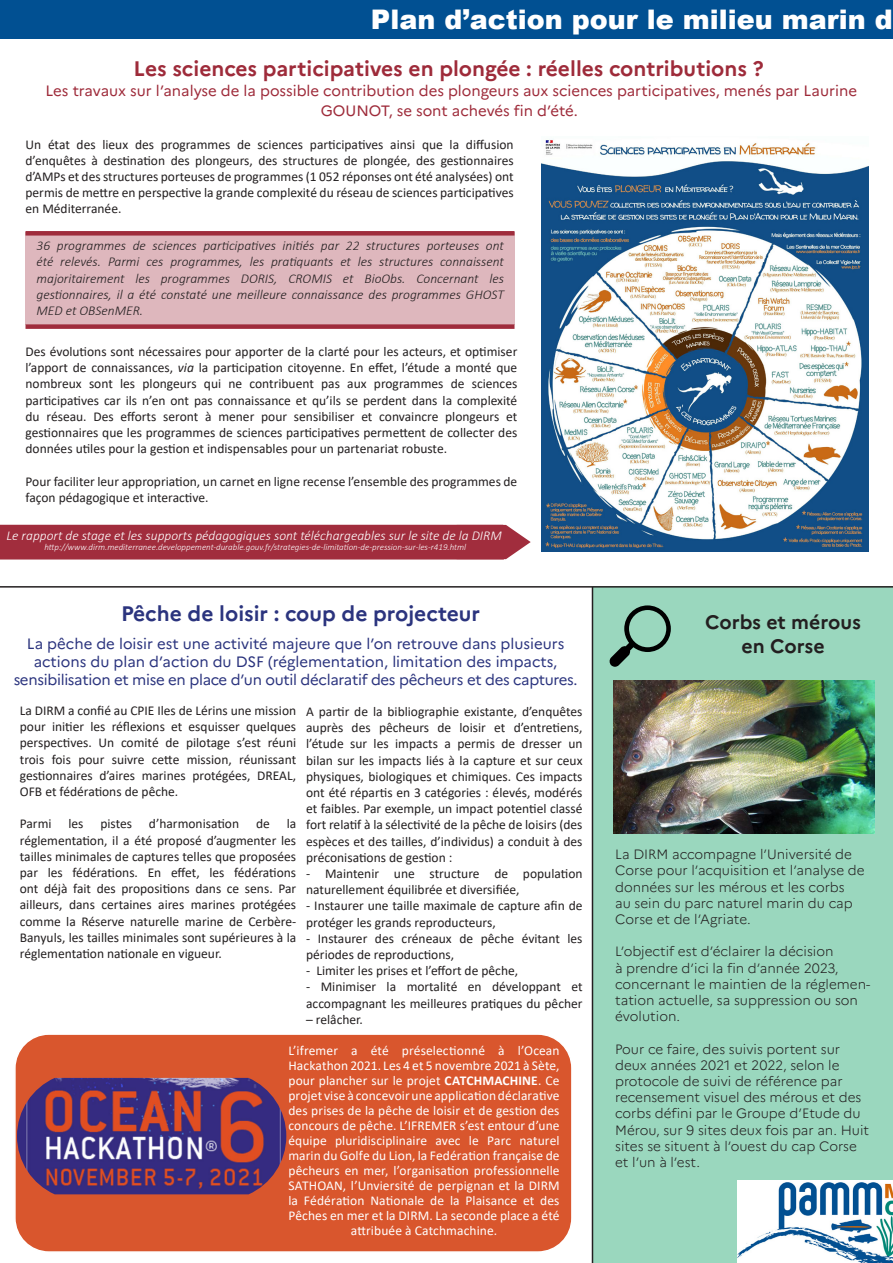
<style>
.page{position:relative;width:893px;height:1263px;background:#fff}
.page>*{position:absolute;margin:0;border:0;box-sizing:border-box;transform-origin:0 0}
.t1{font:900 27px "Arial";color:#fff}
.t2{font:700 21px "Marianne";color:#9e2b3a}
.t3{font:700 21px "Marianne";color:#2b347e}
.t4{font:700 19.5px/23.4px "Marianne";color:#231f20;text-align:center}
.t5{font:15px/18px "Marianne";color:#2b347e;text-align:center}
.t6{font:15px/19.5px "Marianne";color:#9e2b3a;text-align:center}
.t7{font:13.5px/16.2px "Calibri";color:#231f20;text-align:justify}
.t8{font:300 13.5px/16.2px "Marianne";color:#231f20}
.t9{font:13.5px/15px "Calibri";letter-spacing:.005em;color:#fff;text-align:center}
.t10{font:italic 300 13.5px/16.2px "Calibri";color:#231f20;text-align:justify}
.t11{font:italic 300 13.5px "Calibri";color:#fff}
.t12{font:italic 300 9px "Calibri";color:#fff}
.s1{font-style:italic}
.s2{font-weight:700}
</style>
<div class="page">
<div style="left:593px;top:588px;width:300px;height:675px;background:#9ad7be"></div>
<div style="left:15px;top:1034px;width:557px;height:218px;background:#d9562d;border-radius:34px"></div>
<div style="left:14px;top:1033px;width:559px;height:220px;border:2px solid #fff;border-radius:34px"></div>
<svg style="left:0;top:524px;width:531px;height:36px;background:#a63948"></svg>
<div style="left:26px;top:232px;width:488px;height:92px;background:#deb7bd"></div>
<div style="left:0;top:0;width:893px;height:39px;background:#015092"></div>
<img style="left:738px;top:1180px;width:155px;height:83px">
<div style="left:26px;top:231px;width:488px;height:5px;background:#9f2c3c"></div>
<div style="left:26px;top:324px;width:488px;height:5px;background:#9f2c3c"></div>
<img style="left:541px;top:139px;width:328px;height:412px">
<img style="left:17px;top:1078px;width:269px;height:116px">
<hr style="left:0;top:586px;width:893px;height:2px;background:#231f20">
<hr style="left:592px;top:587px;width:1px;height:676px;background:#231f20">
<svg style="left:609px;top:605px;width:62px;height:62px;background:#76a592"></svg>
<img style="left:614px;top:680px;width:260px;height:153px">
<p class="t1" style="left:371px;top:0;width:523px">Plan d’action pour le milieu marin d</p>
<p class="t2" style="left:134px;top:55px;width:631px">Les sciences participatives en plongée : réelles contributions ?</p>
<p class="t6" style="left:46px;top:81px;width:813px">Les travaux sur l’analyse de la possible contribution des plongeurs aux sciences participatives, menés par Laurine<br>GOUNOT, se sont achevés fin d’été.</p>
<p class="t7" style="left:26px;top:136px;width:490px">Un état des lieux des programmes de sciences participatives ainsi que la diffusion d’enquêtes à destination des plongeurs, des structures de plongée, des gestionnaires d’AMPs et des structures porteuses de programmes (1 052 réponses ont été analysées) ont permis de mettre en perspective la grande complexité du réseau de sciences participatives en Méditerranée.</p>
<p class="t10" style="left:37px;top:237px;width:469px">36 programmes de sciences participatives initiés par 22 structures porteuses ont été relevés. Parmi ces programmes, les pratiquants et les structures connaissent majoritairement les programmes DORIS, CROMIS et BioObs. Concernant les gestionnaires, il a été constaté une meilleure connaissance des programmes GHOST MED et OBSenMER.</p>
<p class="t7" style="left:26px;top:343px;width:493px">Des évolutions sont nécessaires pour apporter de la clarté pour les acteurs, et optimiser l’apport de connaissances, <span class="s1">via</span> la participation citoyenne. En effet, l’étude a monté que nombreux sont les plongeurs qui ne contribuent pas aux programmes de sciences participatives car ils n’en ont pas connaissance et qu’ils se perdent dans la complexité du réseau. Des efforts seront à mener pour sensibiliser et convaincre plongeurs et gestionnaires que les programmes de sciences participatives permettent de collecter des données utiles pour la gestion et indispensables pour un partenariat robuste.</p>
<p class="t7" style="left:26px;top:473px;width:493px">Pour faciliter leur appropriation, un carnet en ligne recense l’ensemble des programmes de façon pédagogique et interactive.</p>
<p class="t11" style="left:7px;top:527px;width:497px">Le rapport de stage et les supports pédagogiques sont téléchargeables sur le site de la DIRM</p>
<p class="t12" style="left:44px;top:542px;width:423px">http://www.dirm.mediterranee.developpement-durable.gouv.fr/strategies-de-limitation-de-pression-sur-les-r419.html</p>
<p class="t3" style="left:121px;top:601px;width:360px">Pêche de loisir : coup de projecteur</p>
<p class="t5" style="left:14px;top:634px;width:565px">La pêche de loisir est une activité majeure que l’on retrouve dans plusieurs actions du plan d’action du DSF (réglementation, limitation des impacts, sensibilisation et mise en place d’un outil déclaratif des pêcheurs et des captures.</p>
<p class="t7" style="left:20px;top:702px;width:278px">La DIRM a confié au CPIE Iles de Lérins une mission pour initier les réflexions et esquisser quelques perspectives. Un comité de pilotage s’est réuni trois fois pour suivre cette mission, réunissant gestionnaires d’aires marines protégées, DREAL, OFB et fédérations de pêche.</p>
<p class="t7" style="left:20px;top:815px;width:278px">Parmi les pistes d’harmonisation de la réglementation, il a été proposé d’augmenter les tailles minimales de captures telles que proposées par les fédérations. En effet, les fédérations ont déjà fait des propositions dans ce sens. Par ailleurs, dans certaines aires marines protégées comme la Réserve naturelle marine de Cerbère-Banyuls, les tailles minimales sont supérieures à la réglementation nationale en vigueur.</p>
<p class="t7" style="left:306px;top:703px;width:278px">A partir de la bibliographie existante, d’enquêtes auprès des pêcheurs de loisir et d’entretiens, l’étude sur les impacts a permis de dresser un bilan sur les impacts liés à la capture et sur ceux physiques, biologiques et chimiques. Ces impacts ont été répartis en 3 catégories : élevés, modérés et faibles. Par exemple, un impact potentiel classé fort relatif à la sélectivité de la pêche de loisirs (des espèces et des tailles, d’individus) a conduit à des préconisations de gestion :</p>
<p class="t7" style="left:306px;top:865px;width:278px">- Maintenir une structure de population naturellement équilibrée et diversifiée,</p>
<p class="t7" style="left:306px;top:897px;width:278px">- Instaurer une taille maximale de capture afin de protéger les grands reproducteurs,</p>
<p class="t7" style="left:306px;top:930px;width:278px">- Instaurer des créneaux de pêche évitant les périodes de reproductions,</p>
<p class="t7" style="left:306px;top:962px;width:214px">- Limiter les prises et l’effort de pêche,</p>
<p class="t7" style="left:306px;top:978px;width:278px">- Minimiser la mortalité en développant et accompagnant les meilleures pratiques du pêcher</p>
<p class="t7" style="left:306px;top:1011px;width:58px">– relâcher.</p>
<p class="t9" style="left:288px;top:1043px;width:273px">L’ifremer a été préselectionné à l’Ocean Hackathon 2021. Les 4 et 5 novembre 2021 à Sète, pour plancher sur le projet <span class="s2">CATCHMACHINE</span>. Ce projet vise à concevoir une application déclarative des prises de la pêche de loisir et de gestion des concours de pêche. L’IFREMER s’est entour d’une équipe pluridisciplinaire avec le Parc naturel marin du Golfe du Lion, la Fedération française de pêcheurs en mer, l’organisation professionnelle SATHOAN, l’Unviersité de perpignan et la DIRM la Fédération Nationale de la Plaisance et des Pêches en mer et la DIRM. La seconde place a été attribuée à Catchmachine.</p>
<p class="t4" style="left:705px;top:610px;width:157px">Corbs et mérous en Corse</p>
<p class="t8" style="left:615px;top:846px;width:251px">La DIRM accompagne l’Université de Corse pour l’acquisition et l’analyse de données sur les mérous et les corbs<br>au sein du parc naturel marin du cap Corse et de l’Agriate.</p>
<p class="t8" style="left:615px;top:943px;width:257px">L’objectif est d’éclairer la décision<br>à prendre d’ici la fin d’année 2023, concernant le maintien de la réglemen&shy;tation actuelle, sa suppression ou son évolution.</p>
<p class="t8" style="left:615px;top:1041px;width:255px">Pour ce faire, des suivis portent sur deux années 2021 et 2022, selon le protocole de suivi de référence par recensement visuel des mérous et des corbs défini par le Groupe d’Etude du Mérou, sur 9 sites deux fois par an. Huit sites se situent à l’ouest du cap Corse et l’un à l’est.</p>
</div>
